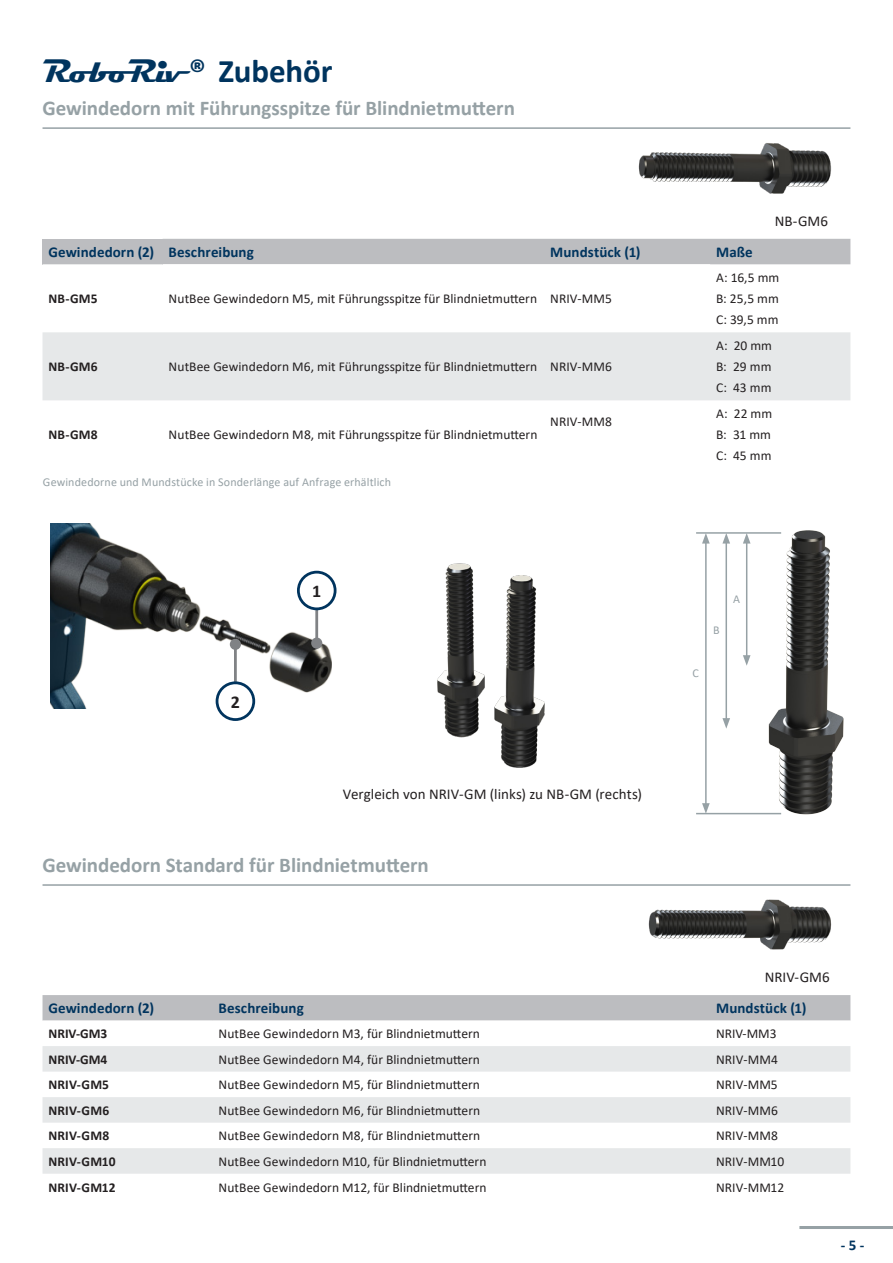
<style>
.page{position:relative;width:893px;height:1263px;background:#fff}
.page>*{position:absolute;margin:0;border:0;box-sizing:border-box;transform-origin:0 0}
.t1{font:700 33px "Calibri";letter-spacing:-.005em;color:#00345e}
.t2{font:700 21px "Calibri";color:#96a1a5}
.t3{font:700 18px "Calibri";color:#231f20}
.t4{font:700 15px "Calibri";letter-spacing:.005em;color:#00345e}
.Inhalt_Produkt{font:15px "Calibri";color:#231f20}
.t5{font:13.5px/21px "Calibri";color:#231f20;text-align:justify}
.t6{font:700 13.5px "Calibri";letter-spacing:.01em;color:#231f20}
.t7{font:12px "Calibri";letter-spacing:.015em;color:#96a1a5}
.s1{font-family:"Magneto"}
</style>
<div class="page">
<hr style="left:799px;top:1226px;width:94px;height:3px;background:#96a1a5">
<hr style="left:43px;top:127px;width:807px;height:2px;background:#96a1a5">
<div style="left:43px;top:239px;width:807px;height:26px;background:#bcbdc0"></div>
<svg style="left:163px;top:264px;width:547px;height:1px"></svg>
<div style="left:43px;top:332px;width:807px;height:68px;background:#e6e8e9"></div>
<img style="left:624px;top:128px;width:225px;height:66px">
<img style="left:437px;top:563px;width:108px;height:205px">
<img style="left:50px;top:523px;width:282px;height:186px">
<hr style="left:234px;top:644px;width:3px;height:39px;background:#808285">
<div style="left:230px;top:639px;width:11px;height:11px;background:#808285;border-radius:50%"></div>
<hr style="left:315px;top:610px;width:3px;height:33px;background:#808285">
<div style="left:311px;top:637px;width:11px;height:12px;background:#808285;border-radius:50%"></div>
<div style="left:216px;top:681px;width:39px;height:40px;border:3px solid #00345e;border-radius:50%"></div>
<div style="left:297px;top:571px;width:39px;height:39px;border:3px solid #00345e;border-radius:50%"></div>
<hr style="left:43px;top:884px;width:807px;height:2px;background:#96a1a5">
<div style="left:43px;top:995px;width:807px;height:25px;background:#bcbdc0"></div>
<svg style="left:43px;top:1020px;width:807px;height:1px"></svg>
<svg style="left:43px;top:1046px;width:807px;height:128px;fill:#e6e8e9"></svg>
<img style="left:626px;top:884px;width:224px;height:66px">
<img style="left:763px;top:530px;width:81px;height:285px">
<hr style="left:696px;top:532px;width:85px;height:2px;background:#96a1a5">
<hr style="left:696px;top:813px;width:85px;height:1px;background:#96a1a5">
<hr style="left:746px;top:541px;width:1px;height:116px;background:#96a1a5">
<svg style="left:743px;top:655px;width:7px;height:11px"></svg>
<svg style="left:743px;top:533px;width:7px;height:10px"></svg>
<hr style="left:725px;top:541px;width:2px;height:179px;background:#96a1a5">
<svg style="left:722px;top:718px;width:8px;height:11px"></svg>
<svg style="left:722px;top:533px;width:8px;height:10px"></svg>
<hr style="left:705px;top:541px;width:2px;height:264px;background:#96a1a5">
<svg style="left:702px;top:803px;width:8px;height:10px"></svg>
<svg style="left:702px;top:533px;width:8px;height:10px"></svg>
<p class="t1" style="left:43px;top:47px;width:291px"><span class="s1">RoboRiv</span> ® Zubehör</p>
<p class="t2" style="left:43px;top:93px;width:474px">Gewindedorn mit Führungsspitze für Blindnietmuttern</p>
<p class="Inhalt_Produkt" style="left:775px;top:211px;width:55px">NB-GM6</p>
<p class="t4" style="left:49px;top:242px;width:107px">Gewindedorn (2)</p>
<p class="t4" style="left:169px;top:242px;width:87px">Beschreibung</p>
<p class="t4" style="left:550px;top:242px;width:92px">Mundstück (1)</p>
<p class="t4" style="left:716px;top:242px;width:38px">Maße</p>
<p class="t6" style="left:49px;top:289px;width:51px">NB-GM5</p>
<p class="t5" style="left:169px;top:288px;width:370px">NutBee Gewindedorn M5, mit Führungsspitze für Blindnietmuttern</p>
<p class="t5" style="left:550px;top:288px;width:63px">NRIV-MM5</p>
<p class="t5" style="left:716px;top:267px;width:65px">A: 16,5 mm B: 25,5 mm C: 39,5 mm</p>
<p class="t6" style="left:49px;top:357px;width:51px">NB-GM6</p>
<p class="t5" style="left:169px;top:356px;width:370px">NutBee Gewindedorn M6, mit Führungsspitze für Blindnietmuttern</p>
<p class="t5" style="left:550px;top:356px;width:63px">NRIV-MM6</p>
<p class="t5" style="left:716px;top:335px;width:57px">A: 20 mm B: 29 mm C: 43 mm</p>
<p class="t6" style="left:49px;top:425px;width:51px">NB-GM8</p>
<p class="t5" style="left:169px;top:424px;width:370px">NutBee Gewindedorn M8, mit Führungsspitze für Blindnietmuttern</p>
<p class="t7" style="left:43px;top:474px;width:350px">Gewindedorne und Mundstücke in Sonderlänge auf Anfrage erhältlich</p>
<p class="t5" style="left:550px;top:410px;width:63px">NRIV-MM8</p>
<p class="t5" style="left:716px;top:403px;width:58px">A: 22 mm B: 31 mm C: 45 mm</p>
<p class="t3" style="left:231px;top:689px;width:11px">2</p>
<p class="t3" style="left:312px;top:578px;width:11px">1</p>
<p class="t7" style="left:693px;top:664px;width:8px">C</p>
<p class="t7" style="left:713px;top:622px;width:8px">B</p>
<p class="t7" style="left:733px;top:590px;width:8px">A</p>
<p class="Inhalt_Produkt" style="left:343px;top:783px;width:300px">Vergleich von NRIV-GM (links) zu NB-GM (rechts)</p>
<p class="t2" style="left:43px;top:850px;width:388px">Gewindedorn Standard für Blindnietmuttern</p>
<p class="Inhalt_Produkt" style="left:765px;top:967px;width:67px">NRIV-GM6</p>
<p class="t4" style="left:49px;top:998px;width:107px">Gewindedorn (2)</p>
<p class="t4" style="left:219px;top:998px;width:87px">Beschreibung</p>
<p class="t4" style="left:716px;top:998px;width:92px">Mundstück (1)</p>
<p class="t6" style="left:49px;top:1024px;width:60px">NRIV-GM3</p>
<p class="t5" style="left:219px;top:1023px;width:263px">NutBee Gewindedorn M3, für Blindnietmuttern</p>
<p class="t5" style="left:716px;top:1023px;width:62px">NRIV-MM3</p>
<p class="t6" style="left:49px;top:1050px;width:60px">NRIV-GM4</p>
<p class="t5" style="left:219px;top:1048px;width:263px">NutBee Gewindedorn M4, für Blindnietmuttern</p>
<p class="t5" style="left:716px;top:1048px;width:63px">NRIV-MM4</p>
<p class="t6" style="left:49px;top:1075px;width:62px">NRIV-GM5</p>
<p class="t5" style="left:219px;top:1074px;width:263px">NutBee Gewindedorn M5, für Blindnietmuttern</p>
<p class="t5" style="left:716px;top:1074px;width:63px">NRIV-MM5</p>
<p class="t6" style="left:49px;top:1101px;width:62px">NRIV-GM6</p>
<p class="t5" style="left:219px;top:1100px;width:263px">NutBee Gewindedorn M6, für Blindnietmuttern</p>
<p class="t5" style="left:716px;top:1100px;width:63px">NRIV-MM6</p>
<p class="t6" style="left:49px;top:1126px;width:62px">NRIV-GM8</p>
<p class="t5" style="left:219px;top:1125px;width:263px">NutBee Gewindedorn M8, für Blindnietmuttern</p>
<p class="t5" style="left:716px;top:1125px;width:63px">NRIV-MM8</p>
<p class="t6" style="left:49px;top:1152px;width:69px">NRIV-GM10</p>
<p class="t5" style="left:219px;top:1151px;width:269px">NutBee Gewindedorn M10, für Blindnietmuttern</p>
<p class="t5" style="left:716px;top:1151px;width:70px">NRIV-MM10</p>
<p class="t6" style="left:49px;top:1177px;width:69px">NRIV-GM12</p>
<p class="t5" style="left:219px;top:1176px;width:269px">NutBee Gewindedorn M12, für Blindnietmuttern</p>
<p class="t5" style="left:716px;top:1176px;width:70px">NRIV-MM12</p>
<p class="t4" style="left:841px;top:1235px;width:25px">- 5 -</p>
</div>
